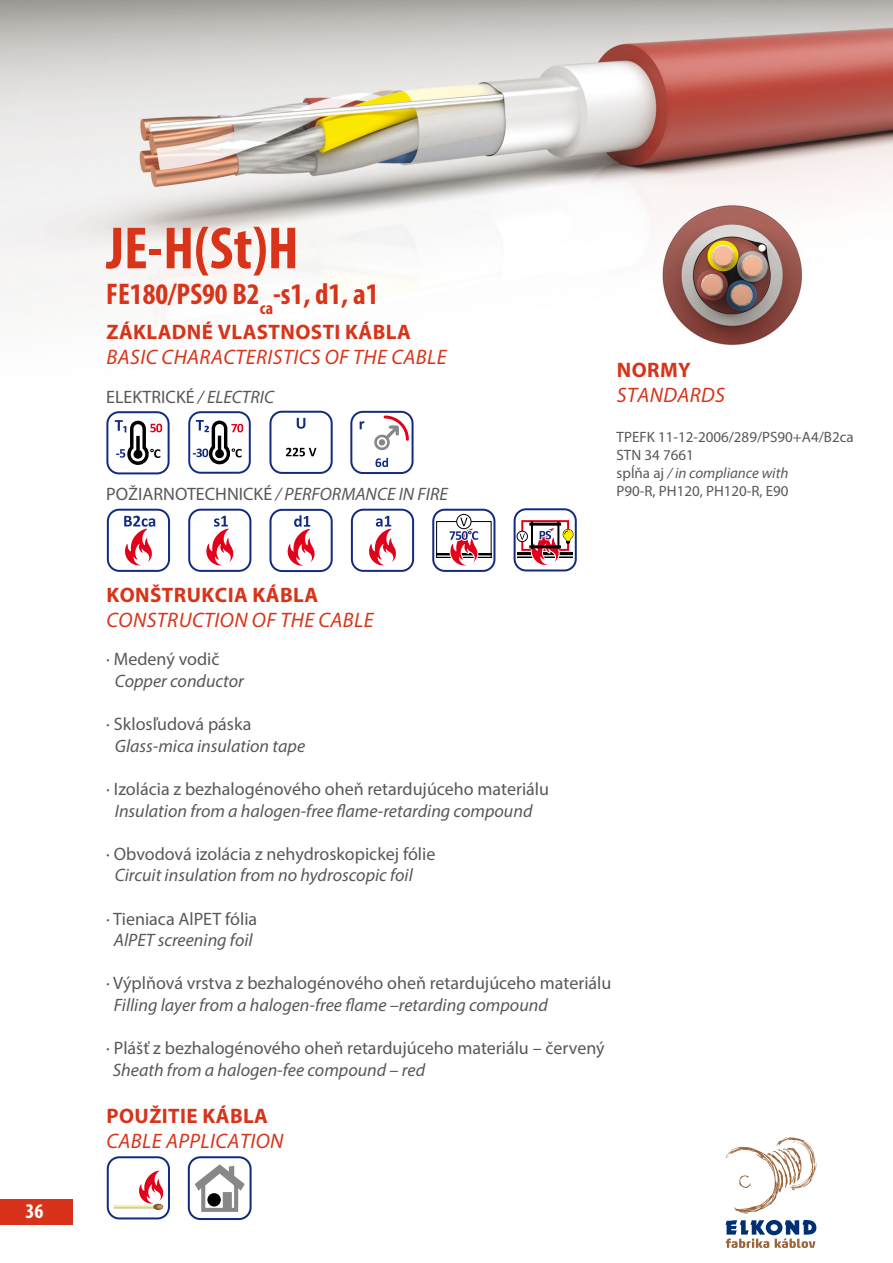
<style>
.page{position:relative;width:893px;height:1263px;background:#fff}
.page>*{position:absolute;margin:0;border:0;box-sizing:border-box;transform-origin:0 0}
.t1{font:700 condensed 60px "Myriad Pro";color:#d8341a}
.t2{font:700 condensed 30px "Myriad Pro";color:#d8341a}
.t3{font:italic 21px "Myriad Pro";letter-spacing:.02em;color:#d8341a}
.t4{font:700 21px "Myriad Pro";letter-spacing:.02em;color:#d8341a}
.t5{font:700 condensed 21px "Myriad Pro";color:#fff}
.t6{font:18px "Myriad Pro";color:#58585a}
.t7{font:italic 18px "Myriad Pro";color:#58585a}
.t8{font:15px/18px "Myriad Pro";color:#58585a}
.s1{font-style:italic}
.s2{font-style:normal}
</style>
<div class="page">
<div style="left:0;top:1199px;width:72px;height:25px;background:#d9321a"></div>
<img style="left:0;top:0;width:893px;height:345px">
<svg style="left:726px;top:1137px;width:90px;height:77px"></svg>
<svg style="left:725px;top:1220px;width:91px;height:28px"></svg>
<svg style="left:350px;top:411px;width:64px;height:63px"></svg>
<svg style="left:269px;top:411px;width:64px;height:63px"></svg>
<svg style="left:106px;top:411px;width:64px;height:63px"></svg>
<svg style="left:188px;top:411px;width:63px;height:63px"></svg>
<svg style="left:432px;top:508px;width:63px;height:64px"></svg>
<svg style="left:514px;top:508px;width:63px;height:63px"></svg>
<hr style="left:529px;top:523px;width:32px;height:3px;background:#000">
<hr style="left:529px;top:545px;width:32px;height:3px;background:#000">
<hr style="left:557px;top:521px;width:2px;height:28px;background:#000">
<hr style="left:531px;top:521px;width:2px;height:28px;background:#000">
<svg style="left:107px;top:509px;width:63px;height:63px"></svg>
<svg style="left:351px;top:509px;width:63px;height:63px"></svg>
<svg style="left:269px;top:509px;width:64px;height:63px"></svg>
<svg style="left:188px;top:509px;width:63px;height:63px"></svg>
<svg style="left:107px;top:1156px;width:63px;height:63px"></svg>
<svg style="left:188px;top:1156px;width:64px;height:64px"></svg>
<div style="left:207px;top:1193px;width:14px;height:13px;background:#000;border-radius:50%"></div>
<p class="t5" style="left:26px;top:1198px;width:19px">36</p>
<h1 class="t1" style="left:106px;top:211px;width:194px">JE-H(St)H</h1>
<h2 class="t2" style="left:106px;top:275px;width:274px">FE180/PS90 B2<sub>ca</sub>-s1, d1, a1</h2>
<p class="t4" style="left:107px;top:318px;width:306px">ZÁKLADNÉ VLASTNOSTI KÁBLA</p>
<p class="t3" style="left:107px;top:344px;width:342px">BASIC CHARACTERISTICS OF THE CABLE</p>
<p class="t6" style="left:106px;top:386px;width:169px">ELEKTRICKÉ <span class="s1">/ ELECTRIC</span></p>
<p class="t7" style="left:106px;top:483px;width:343px"><span class="s2">POŽIARNOTECHNICKÉ</span> / PERFORMANCE IN FIRE</p>
<p class="t4" style="left:617px;top:356px;width:76px">NORMY</p>
<p class="t3" style="left:617px;top:382px;width:110px">STANDARDS</p>
<p class="t8" style="left:617px;top:428px;width:239px">TPEFK 11-12-2006/289/PS90+A4/B2ca<br>STN 34 7661<br>spĺňa aj <span class="s1">/ in compliance with<br></span>P90-R, PH120, PH120-R, E90</p>
<p class="t4" style="left:107px;top:581px;width:213px">KONŠTRUKCIA KÁBLA</p>
<p class="t3" style="left:107px;top:607px;width:269px">CONSTRUCTION OF THE CABLE</p>
<p class="t6" style="left:106px;top:648px;width:115px">· Medený vodič</p>
<p class="t7" style="left:115px;top:670px;width:131px">Copper conductor</p>
<p class="t6" style="left:106px;top:713px;width:147px">· Sklosľudová páska</p>
<p class="t7" style="left:115px;top:735px;width:192px">Glass-mica insulation tape</p>
<p class="t6" style="left:106px;top:778px;width:444px">· Izolácia z bezhalogénového oheň retardujúceho materiálu</p>
<p class="t7" style="left:115px;top:799px;width:419px">Insulation from a halogen-free flame-retarding compound</p>
<p class="t6" style="left:106px;top:843px;width:331px">· Obvodová izolácia z nehydroskopickej fólie</p>
<p class="t7" style="left:115px;top:864px;width:300px">Circuit insulation from no hydroscopic foil</p>
<p class="t6" style="left:106px;top:907px;width:152px">· Tieniaca AlPET fólia</p>
<p class="t7" style="left:114px;top:929px;width:140px">AlPET screening foil</p>
<p class="t6" style="left:106px;top:972px;width:507px">· Výplňová vrstva z bezhalogénového oheň retardujúceho materiálu</p>
<p class="t7" style="left:114px;top:994px;width:435px">Filling layer from a halogen-free flame –retarding compound</p>
<p class="t6" style="left:106px;top:1037px;width:500px">· Plášť z bezhalogénového oheň retardujúceho materiálu – červený</p>
<p class="t7" style="left:113px;top:1059px;width:314px">Sheath from a halogen-fee compound – red</p>
<p class="t4" style="left:107px;top:1102px;width:163px">POUŽITIE KÁBLA</p>
<p class="t3" style="left:107px;top:1128px;width:178px">CABLE APPLICATION</p>
</div>
